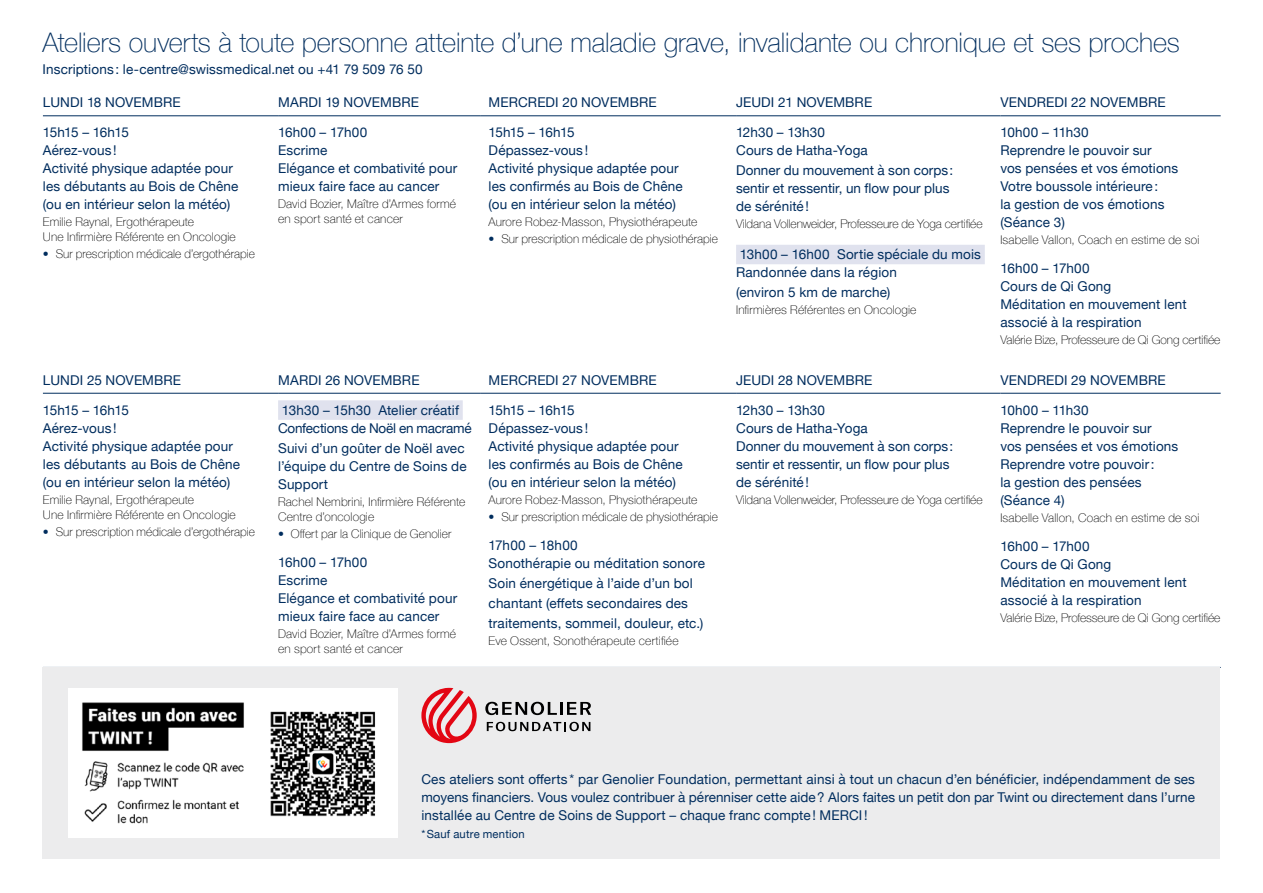
<style>
.page{position:relative;width:1263px;height:893px;background:#fff}
.page>*{position:absolute;margin:0;border:0;box-sizing:border-box;transform-origin:0 0}
.t1{font:100 27px "Helvetica Neue";letter-spacing:-.005em;color:#002d5e}
.t2{font:13.5px/18px "Helvetica Neue";letter-spacing:.01em;color:#002d5e}
.t3{font:13.5px/18px "Helvetica Neue";letter-spacing:-.015em;color:#002d5e}
.t4{font:100 12px/15px "Helvetica Neue";letter-spacing:.005em;color:#000}
.t5{font:11.25px "Helvetica Neue";letter-spacing:.015em;color:#002d5e}
</style>
<div class="page">
<hr style="left:43px;top:116px;width:235px;height:1px;background:#002d5e">
<hr style="left:278px;top:116px;width:202px;height:1px;background:#002d5e">
<hr style="left:480px;top:116px;width:256px;height:1px;background:#002d5e">
<hr style="left:736px;top:116px;width:264px;height:1px;background:#002d5e">
<hr style="left:1000px;top:116px;width:221px;height:1px;background:#002d5e">
<hr style="left:43px;top:393px;width:235px;height:1px;background:#002d5e">
<hr style="left:278px;top:393px;width:202px;height:1px;background:#002d5e">
<hr style="left:480px;top:393px;width:256px;height:1px;background:#002d5e">
<hr style="left:736px;top:393px;width:264px;height:1px;background:#002d5e">
<hr style="left:1000px;top:393px;width:221px;height:1px;background:#002d5e">
<hr style="left:43px;top:667px;width:235px;height:1px;background:#002d5e">
<hr style="left:278px;top:667px;width:202px;height:1px;background:#002d5e">
<hr style="left:480px;top:667px;width:256px;height:1px;background:#002d5e">
<hr style="left:736px;top:667px;width:264px;height:1px;background:#002d5e">
<hr style="left:1000px;top:667px;width:221px;height:1px;background:#002d5e">
<div style="left:736px;top:245px;width:249px;height:19px;background:#e0e2ee"></div>
<div style="left:278px;top:400px;width:185px;height:20px;background:#e0e2ee"></div>
<div style="left:43px;top:668px;width:1177px;height:191px;background:#ececed"></div>
<img style="left:68px;top:689px;width:330px;height:149px">
<svg style="left:485px;top:702px;width:106px;height:13px"></svg>
<svg style="left:487px;top:722px;width:103px;height:9px"></svg>
<svg style="left:421px;top:688px;width:56px;height:55px"></svg>
<h1 class="t1" style="left:43px;top:22px;width:1139px">Ateliers ouverts à toute personne atteinte d’une maladie grave, invalidante ou chronique et ses proches</h1>
<p class="t2" style="left:43px;top:61px;width:382px">Inscriptions : le-centre@swissmedical.net ou +41 79 509 76 50</p>
<p class="t2" style="left:43px;top:94px;width:139px">LUNDI 18 NOVEMBRE</p>
<p class="t2" style="left:278px;top:94px;width:142px">MARDI 19 NOVEMBRE</p>
<p class="t2" style="left:489px;top:94px;width:170px">MERCREDI 20 NOVEMBRE</p>
<p class="t2" style="left:736px;top:94px;width:138px">JEUDI 21 NOVEMBRE</p>
<p class="t2" style="left:1000px;top:94px;width:167px">VENDREDI 22 NOVEMBRE</p>
<p class="t2" style="left:43px;top:124px;width:197px">15h15 – 16h15<br>Aérez-vous!<br>Activité physique adaptée pour les débutants au Bois de Chêne (ou en intérieur selon la météo)</p>
<p class="t4" style="left:43px;top:214px;width:194px">Emilie Raynal, Ergothérapeute<br>Une Infirmière Référente en Oncologie</p>
<p class="t4" style="left:56px;top:246px;width:201px">Sur prescription médicale d’ergothérapie</p>
<p class="t2" style="left:278px;top:124px;width:181px">16h00 – 17h00<br>Escrime<br>Elégance et combativité pour mieux faire face au cancer</p>
<p class="t4" style="left:278px;top:196px;width:179px">David Bozier, Maître d’Armes formé en sport santé et cancer</p>
<p class="t2" style="left:489px;top:124px;width:196px">15h15 – 16h15<br>Dépassez-vous !<br>Activité physique adaptée pour les confirmés au Bois de Chêne (ou en intérieur selon la météo)</p>
<p class="t4" style="left:501px;top:213px;width:218px;line-height:17.1px;text-indent:-13px">Aurore Robez-Masson, Physiothérapeute<br>Sur prescription médicale de physiothérapie</p>
<p class="t2" style="left:736px;top:124px;width:133px">12h30 – 13h30<br>Cours de Hatha-Yoga</p>
<p class="t2" style="left:736px;top:162px;width:219px">Donner du mouvement à son corps: sentir et ressentir, un flow pour plus de sérénité!</p>
<p class="t4" style="left:736px;top:216px;width:248px">Vildana Vollenweider, Professeure de Yoga certifiée</p>
<p class="t2" style="left:736px;top:246px;width:246px">13h00 – 16h00 Sortie spéciale du mois<br>Randonnée dans la région</p>
<p class="t2" style="left:736px;top:284px;width:156px">(environ 5 km de marche)</p>
<p class="t4" style="left:736px;top:302px;width:182px">Infirmières Référentes en Oncologie</p>
<p class="t2" style="left:1000px;top:124px;width:179px">10h00 – 11h30<br>Reprendre le pouvoir sur<br>vos pensées et vos émotions<br>Votre boussole intérieure:<br>la gestion de vos émotions (Séance 3)</p>
<p class="t4" style="left:1000px;top:232px;width:200px">Isabelle Vallon, Coach en estime de soi</p>
<p class="t2" style="left:1000px;top:260px;width:188px">16h00 – 17h00<br>Cours de Qi Gong<br>Méditation en mouvement lent associé à la respiration</p>
<p class="t4" style="left:1000px;top:332px;width:222px">Valérie Bize, Professeure de Qi Gong certifiée</p>
<p class="t2" style="left:43px;top:372px;width:140px">LUNDI 25 NOVEMBRE</p>
<p class="t2" style="left:278px;top:372px;width:143px">MARDI 26 NOVEMBRE</p>
<p class="t2" style="left:489px;top:372px;width:170px">MERCREDI 27 NOVEMBRE</p>
<p class="t2" style="left:736px;top:372px;width:138px">JEUDI 28 NOVEMBRE</p>
<p class="t2" style="left:1000px;top:372px;width:167px">VENDREDI 29 NOVEMBRE</p>
<p class="t2" style="left:43px;top:402px;width:199px">15h15 – 16h15<br>Aérez-vous!<br>Activité physique adaptée pour les débutants au Bois de Chêne (ou en intérieur selon la météo)</p>
<p class="t4" style="left:43px;top:491px;width:194px">Emilie Raynal, Ergothérapeute<br>Une Infirmière Référente en Oncologie</p>
<p class="t4" style="left:56px;top:524px;width:201px">Sur prescription médicale d’ergothérapie</p>
<p class="t3" style="left:278px;top:402px;width:195px">13h30 – 15h30 Atelier créatif<br>Confections de Noël en macramé</p>
<p class="t2" style="left:278px;top:440px;width:190px">Suivi d’un goûter de Noël avec l’équipe du Centre de Soins de<br>Support</p>
<p class="t4" style="left:278px;top:494px;width:189px">Rachel Nembrini, Infirmière Référente<br>Centre d’oncologie</p>
<p class="t4" style="left:291px;top:526px;width:162px">Offert par la Clinique de Genolier</p>
<p class="t2" style="left:278px;top:554px;width:181px">16h00 – 17h00<br>Escrime<br>Elégance et combativité pour mieux faire face au cancer</p>
<p class="t4" style="left:278px;top:626px;width:179px">David Bozier, Maître d’Armes formé en sport santé et cancer</p>
<p class="t2" style="left:489px;top:402px;width:196px">15h15 – 16h15<br>Dépassez-vous !<br>Activité physique adaptée pour les confirmés au Bois de Chêne (ou en intérieur selon la météo)</p>
<p class="t4" style="left:501px;top:490px;width:218px;line-height:17.1px;text-indent:-13px">Aurore Robez-Masson, Physiothérapeute<br>Sur prescription médicale de physiothérapie</p>
<p class="t2" style="left:489px;top:537px;width:218px">17h00 – 18h00<br>Sonothérapie ou méditation sonore</p>
<p class="t2" style="left:489px;top:574px;width:216px;line-height:20.1px">Soin énergétique à l’aide d’un bol chantant (effets secondaires des traitements, sommeil, douleur, etc.)</p>
<p class="t4" style="left:489px;top:633px;width:191px">Eve Ossent, Sonothérapeute certifiée</p>
<p class="t2" style="left:736px;top:402px;width:219px">12h30 – 13h30<br>Cours de Hatha-Yoga<br>Donner du mouvement à son corps: sentir et ressentir, un flow pour plus de sérénité!</p>
<p class="t4" style="left:736px;top:491px;width:248px">Vildana Vollenweider, Professeure de Yoga certifiée</p>
<p class="t2" style="left:1000px;top:402px;width:179px">10h00 – 11h30<br>Reprendre le pouvoir sur<br>vos pensées et vos émotions<br>Reprendre votre pouvoir:<br>la gestion des pensées (Séance 4)</p>
<p class="t4" style="left:1000px;top:509px;width:200px">Isabelle Vallon, Coach en estime de soi</p>
<p class="t2" style="left:1000px;top:537px;width:188px">16h00 – 17h00<br>Cours de Qi Gong<br>Méditation en mouvement lent associé à la respiration</p>
<p class="t4" style="left:1000px;top:609px;width:222px">Valérie Bize, Professeure de Qi Gong certifiée</p>
<p class="t2" style="left:421px;top:771px;width:775px;text-align:justify">Ces ateliers sont offerts* par Genolier Foundation, permettant ainsi à tout un chacun d’en bénéficier, indépendamment de ses moyens financiers. Vous voulez contribuer à pérenniser cette aide? Alors faites un petit don par Twint ou directement dans l’urne installée au Centre de Soins de Support – chaque franc compte! MERCI!</p>
<p class="t5" style="left:421px;top:826px;width:105px">*Sauf autre mention</p>
</div>
